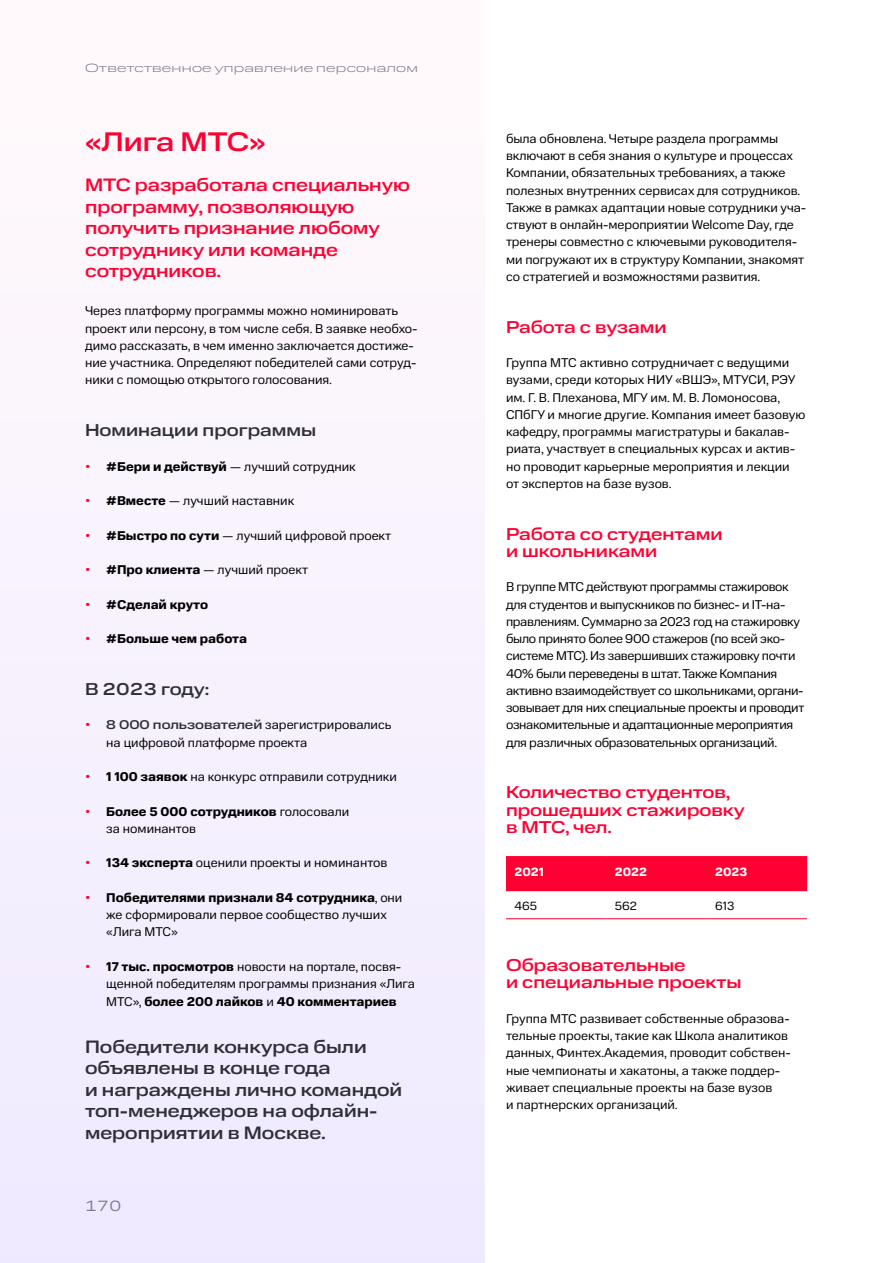
<style>
.page{position:relative;width:893px;height:1263px;background:#fff}
.page>*{position:absolute;margin:0;border:0;box-sizing:border-box;transform-origin:0 0}
.t1{font:500 27px "MTS Wide";letter-spacing:-.005em;color:#ff0032}
.t2{font:500 18px/21.6px "MTS Wide";color:#2f2f37}
.t3{font:500 18px/21.6px "MTS Wide";color:#ff0032}
.t4{font:500 17.25px/17.2px "MTS Wide";color:#ff0032}
.t5{font:500 17.25px "MTS Wide";color:#2f2f37}
.t6{font:15px "MTS Wide";color:#7e7e8e}
.t7{font:12.75px/17.2px "MTS Text";letter-spacing:-.005em;color:#000}
.t8{font:12.75px/17.2px "MTS Text";letter-spacing:-.025em;color:#000}
.t9{font:700 12.75px "MTS Text";color:#000}
.t10{font:300 12px "MTS Ultra Extended";letter-spacing:.02em;color:#7e7e8e}
.t11{font:700 12px "MTS Text";color:#fff}
.t12{font:12px "MTS Text";color:#000}
.s1{color:#ff0032}
.s2{font-weight:700}
.s3{font-weight:400;color:#ff0032}
.s4{font-family:"MTS Wide";font-weight:500;color:#2f2f37}
</style>
<div class="page">
<div style="left:0;top:0;width:485px;height:1263px;background:#f7f2fd"></div>
<div style="left:506px;top:857px;width:301px;height:34px;background:#ff0032"></div>
<hr style="left:506px;top:856px;width:100px;height:1px;background:#ff0032">
<hr style="left:606px;top:856px;width:101px;height:1px;background:#ff0032">
<hr style="left:707px;top:856px;width:100px;height:1px;background:#ff0032">
<hr style="left:506px;top:918px;width:100px;height:1px;background:#ff0032">
<hr style="left:606px;top:918px;width:101px;height:1px;background:#ff0032">
<hr style="left:707px;top:918px;width:100px;height:1px;background:#ff0032">
<p class="t10" style="left:85px;top:61px;width:334px">Ответственное управление персоналом</p>
<h1 class="t1" style="left:85px;top:127px;width:182px">«Лига МТС»</h1>
<h2 class="t3" style="left:85px;top:174px;width:327px">МТС разработала специальную программу, позволяющую получить признание любому сотруднику или команде сотрудников.</h2>
<p class="t7" style="left:85px;top:302px;width:334px">Через платформу программы можно номинировать проект или персону, в том числе себя. В заявке необхо&shy;димо рассказать, в чем именно заключается достиже&shy;ние участника. Определяют победителей сами сотруд&shy;ники с помощью открытого голосования.</p>
<h3 class="t5" style="left:85px;top:420px;width:233px">Номинации программы</h3>
<p class="t7" style="left:85px;top:458px;width:272px"><span class="s1">•</span> <span class="s2">#Бери и действуй</span> — лучший сотрудник</p>
<p class="t7" style="left:85px;top:492px;width:211px"><span class="s1">•</span> <span class="s2">#Вместе</span> — лучший наставник</p>
<p class="t7" style="left:85px;top:527px;width:308px"><span class="s1">•</span> <span class="s2">#Быстро по сути</span> — лучший цифровой проект</p>
<p class="t7" style="left:85px;top:561px;width:225px"><span class="s1">•</span> <span class="s2">#Про клиента</span> — лучший проект</p>
<p class="t9" style="left:85px;top:597px;width:125px"><span class="s3">•</span> #Сделай круто</p>
<p class="t9" style="left:85px;top:632px;width:163px"><span class="s3">•</span> #Больше чем работа</p>
<h3 class="t5" style="left:85px;top:679px;width:126px">В 2023 году:</h3>
<p class="t7" style="left:106px;top:716px;width:287px;text-indent:-21px"><span class="s1">•</span> <span class="s4">8 000 пользователей</span> зарегистрировались на цифровой платформе проекта</p>
<p class="t7" style="left:85px;top:768px;width:313px"><span class="s1">•</span> <span class="s2">1 100 заявок</span> на конкурс отправили сотрудники</p>
<p class="t7" style="left:106px;top:803px;width:245px;text-indent:-21px"><span class="s1">•</span> <span class="s2">Более 5 000 сотрудников</span> голосовали за номинантов</p>
<p class="t7" style="left:85px;top:854px;width:304px"><span class="s1">•</span> <span class="s2">134 эксперта</span> оценили проекты и номинантов</p>
<p class="t7" style="left:106px;top:889px;width:298px;text-indent:-21px"><span class="s1">•</span> <span class="s2">Победителями признали 84 сотрудника</span>, они же сформировали первое сообщество лучших «Лига МТС»</p>
<p class="t7" style="left:106px;top:958px;width:310px;text-indent:-21px"><span class="s1">•</span> <span class="s2">17 тыс. просмотров</span> новости на портале, посвя&shy;щенной победителям программы признания «Лига<br>МТС», <span class="s2">более 200 лайков</span> и <span class="s2">40 комментариев</span></p>
<h2 class="t2" style="left:85px;top:1035px;width:319px">Победители конкурса были объявлены в конце года<br>и награждены лично командой топ-менеджеров на офлайн&shy;мероприятии в Москве.</h2>
<p class="t6" style="left:85px;top:1198px;width:38px">170</p>
<p class="t7" style="left:506px;top:130px;width:302px">была обновлена. Четыре раздела программы включают в себя знания о культуре и процессах Компании, обязательных требованиях, а также полезных внутренних сервисах для сотрудников.<br>Также в рамках адаптации новые сотрудники уча&shy;ствуют в онлайн-мероприятии Welcome Day, где тренеры совместно с ключевыми руководителя&shy;ми погружают их в структуру Компании, знакомят со стратегией и возможностями развития.</p>
<h3 class="t4" style="left:506px;top:318px;width:162px">Работа с вузами</h3>
<p class="t7" style="left:506px;top:354px;width:301px">Группа МТС активно сотрудничает с ведущими вузами, среди которых НИУ «ВШЭ», МТУСИ, РЭУ им. Г. В. Плеханова, МГУ им. М. В. Ломоносова, СПбГУ и многие другие. Компания имеет базовую кафедру, программы магистратуры и бакалав&shy;риата, участвует в специальных курсах и актив&shy;но проводит карьерные мероприятия и лекции от экспертов на базе вузов.</p>
<h3 class="t4" style="left:506px;top:525px;width:218px">Работа со студентами и школьниками</h3>
<p class="t8" style="left:506px;top:578px;width:300px">В группе МТС действуют программы стажировок для студентов и выпускников по бизнес- и IT-на&shy;правлениям. Суммарно за 2023 год на стажировку было принято более 900 стажеров (по всей эко&shy;системе МТС). Из завершивших стажировку почти 40% были переведены в штат. Также Компания активно взаимодействует со школьниками, органи&shy;зовывает для них специальные проекты и проводит ознакомительные и адаптационные мероприятия для различных образовательных организаций.</p>
<h3 class="t4" style="left:506px;top:784px;width:240px">Количество студентов, прошедших стажировку в МТС, чел.</h3>
<p class="t11" style="left:514px;top:865px;width:31px">2021</p>
<p class="t11" style="left:615px;top:865px;width:34px">2022</p>
<p class="t11" style="left:715px;top:865px;width:34px">2023</p>
<p class="t12" style="left:514px;top:899px;width:24px">465</p>
<p class="t12" style="left:615px;top:899px;width:24px">562</p>
<p class="t12" style="left:715px;top:899px;width:21px">613</p>
<h3 class="t4" style="left:506px;top:956px;width:237px">Образовательные<br>и специальные проекты</h3>
<p class="t7" style="left:506px;top:1010px;width:286px">Группа МТС развивает собственные образова&shy;тельные проекты, такие как Школа аналитиков данных, Финтех.Академия, проводит собствен&shy;ные чемпионаты и хакатоны, а также поддер&shy;живает специальные проекты на базе вузов<br>и партнерских организаций.</p>
</div>
